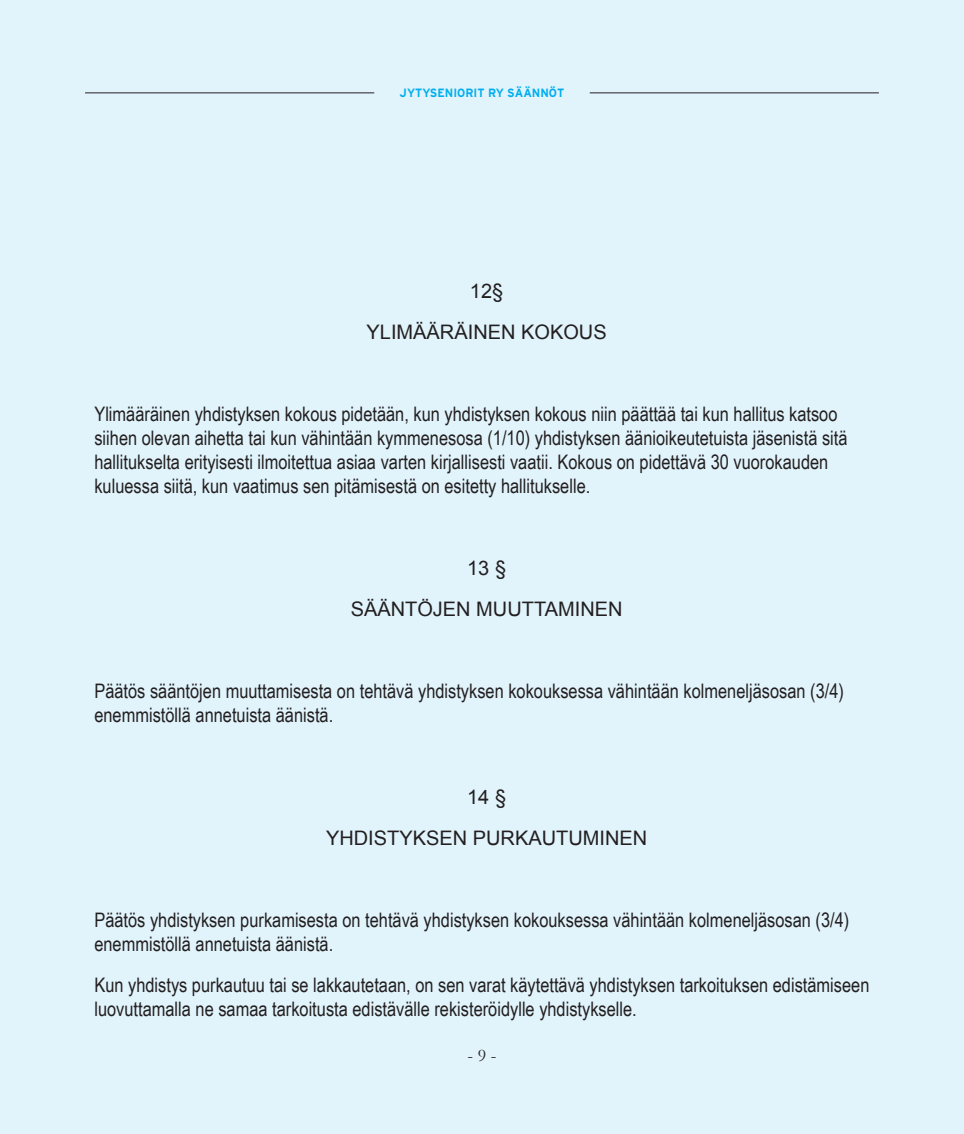
<style>
.page{position:relative;width:964px;height:1134px;background:#e1f4fc}
.page>*{position:absolute;margin:0;border:0;box-sizing:border-box;transform-origin:0 0}
.Bullets{font:20px/24px "Arial Narrow";color:#231f20}
.Bullets-2{font:20px "Arial";color:#231f20}
.t1{font:18px "Garamond";color:#231f20}
.t2{font:700 12px "Interstate";color:#00aeef;scale:.95 1}
</style>
<div class="page">
<hr style="left:85px;top:92px;width:289px;height:1px;background:#231f20">
<hr style="left:590px;top:92px;width:289px;height:1px;background:#231f20">
<p class="t2" style="left:400px;top:86px;width:175px">JYTYSENIORIT RY SÄÄNNÖT</p>
<p class="Bullets-2" style="left:470px;top:278px;width:35px">12§</p>
<p class="Bullets-2" style="left:367px;top:319px;width:242px">YLIMÄÄRÄINEN KOKOUS</p>
<p class="Bullets" style="left:94px;top:401px;width:754px">Ylimääräinen yhdistyksen kokous pidetään, kun yhdistyksen kokous niin päättää tai kun hallitus katsoo siihen olevan aihetta tai kun vähintään kymmenesosa (1/10) yhdistyksen äänioikeutetuista jäsenistä sitä hallitukselta erityisesti ilmoitettua asiaa varten kirjallisesti vaatii. Kokous on pidettävä 30 vuorokauden kuluessa siitä, kun vaatimus sen pitämisestä on esitetty hallitukselle.</p>
<p class="Bullets-2" style="left:467px;top:555px;width:40px">13 §</p>
<p class="Bullets-2" style="left:351px;top:596px;width:273px">SÄÄNTÖJEN MUUTTAMINEN</p>
<p class="Bullets" style="left:94px;top:678px;width:751px">Päätös sääntöjen muuttamisesta on tehtävä yhdistyksen kokouksessa vähintään kolmeneljäsosan (3/4) enemmistöllä annetuista äänistä.</p>
<p class="Bullets-2" style="left:467px;top:784px;width:40px">14 §</p>
<p class="Bullets-2" style="left:326px;top:825px;width:323px">YHDISTYKSEN PURKAUTUMINEN</p>
<p class="Bullets" style="left:94px;top:907px;width:756px">Päätös yhdistyksen purkamisesta on tehtävä yhdistyksen kokouksessa vähintään kolmeneljäsosan (3/4) enemmistöllä annetuista äänistä.</p>
<p class="Bullets" style="left:94px;top:972px;width:776px">Kun yhdistys purkautuu tai se lakkautetaan, on sen varat käytettävä yhdistyksen tarkoituksen edistämiseen luovuttamalla ne samaa tarkoitusta edistävälle rekisteröidylle yhdistykselle.</p>
<p class="t1" style="left:468px;top:1043px;width:30px">- 9 -</p>
</div>
